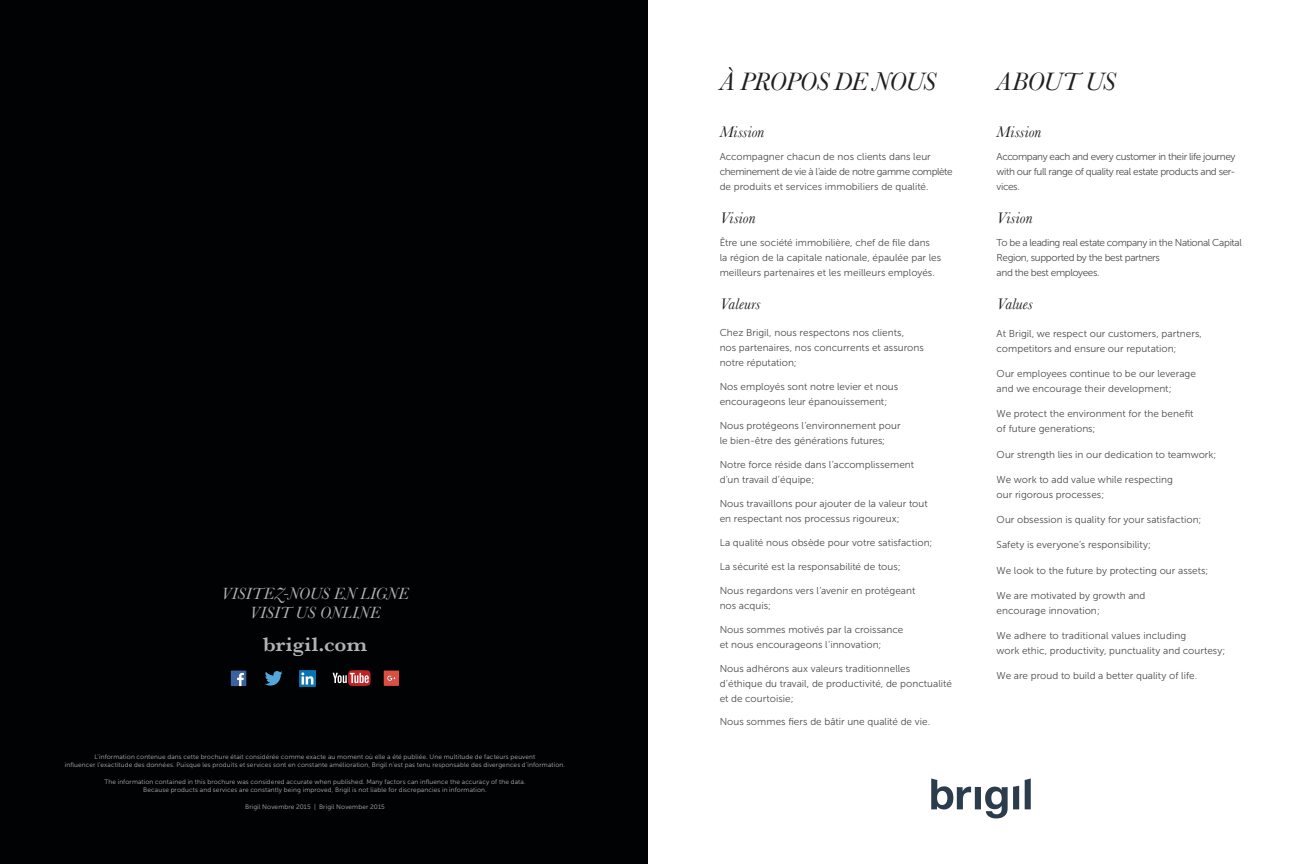
<style>
.page{position:relative;width:1296px;height:864px;background:#fff}
.page>*{position:absolute;margin:0;border:0;box-sizing:border-box;transform-origin:0 0}
.t1{font:italic 26.4px "Baskerville";letter-spacing:-.03em;color:#231f20}
.t2{font:600 20.4px "Baskerville";letter-spacing:.005em;color:#b2b3b4;scale:1.05 1}
.t3{font:italic 17px/18.7px "Baskerville";letter-spacing:.02em;color:#b2b3b4;text-align:center}
.t4{font:italic 16px "Baskerville";letter-spacing:.01em;color:#231f20}
.t5{font:10px/15px "Museo Sans 300";color:#4b4c4d}
.t6{font:10px/15px "Museo Sans 300";letter-spacing:-.035em;color:#4b4c4d}
.t7{font:6.5px/8px "Museo Sans 300";letter-spacing:.02em;color:#b2b3b4;text-align:center}
</style>
<div class="page">
<div style="left:0;top:0;width:648px;height:864px;background:#010203"></div>
<svg style="left:265px;top:671px;width:18px;height:15px"></svg>
<div style="left:231px;top:671px;width:15px;height:15px;background:#3b629f"></div>
<svg style="left:237px;top:673px;width:7px;height:13px"></svg>
<svg style="left:333px;top:670px;width:38px;height:16px"></svg>
<img style="left:300px;top:671px;width:15px;height:15px">
<svg style="left:384px;top:671px;width:15px;height:15px"></svg>
<svg style="left:931px;top:778px;width:100px;height:40px"></svg>
<h3 class="t3" style="left:221px;top:584px;width:189px">VISITEZ-NOUS EN LIGNE<br>VISIT US ONLINE</h3>
<h2 class="t2" style="left:263px;top:633px;width:101px">brigil.com</h2>
<p class="t7" style="left:65px;top:752px;width:502px">L’information contenue dans cette brochure était considérée comme exacte au moment où elle a été publiée. Une multitude de facteurs peuvent<br>influencer l’exactitude des données. Puisque les produits et services sont en constante amélioration, Brigil n’est pas tenu responsable des divergences d’information.</p>
<p class="t7" style="left:104px;top:777px;width:423px">The information contained in this brochure was considered accurate when published. Many factors can influence the accuracy of the data.<br>Because products and services are constantly being improved, Brigil is not liable for discrepancies in information.</p>
<p class="t7" style="left:245px;top:802px;width:141px">Brigil Novembre 2015 | Brigil November 2015</p>
<h1 class="t1" style="left:720px;top:66px;width:217px">À PROPOS DE NOUS</h1>
<h1 class="t1" style="left:997px;top:66px;width:120px">ABOUT US</h1>
<h3 class="t4" style="left:720px;top:123px;width:46px">Mission</h3>
<p class="t5" style="left:720px;top:149px;width:234px">Accompagner chacun de nos clients dans leur cheminement de vie à l’aide de notre gamme complète de produits et services immobiliers de qualité.</p>
<h3 class="t4" style="left:720px;top:209px;width:37px">Vision</h3>
<p class="t5" style="left:720px;top:235px;width:223px">Être une société immobilière, chef de file dans<br>la région de la capitale nationale, épaulée par les meilleurs partenaires et les meilleurs employés.</p>
<h3 class="t4" style="left:720px;top:295px;width:42px">Valeurs</h3>
<p class="t5" style="left:720px;top:325px;width:206px">Chez Brigil, nous respectons nos clients,<br>nos partenaires, nos concurrents et assurons notre réputation;</p>
<p class="t5" style="left:720px;top:379px;width:180px">Nos employés sont notre levier et nous encourageons leur épanouissement ;</p>
<p class="t5" style="left:720px;top:418px;width:182px">Nous protégeons l’environnement pour le bien-être des générations futures;</p>
<p class="t5" style="left:720px;top:457px;width:196px">Notre force réside dans l’accomplissement d’un travail d’équipe ;</p>
<p class="t5" style="left:720px;top:497px;width:210px">Nous travaillons pour ajouter de la valeur tout en respectant nos processus rigoureux ;</p>
<p class="t5" style="left:720px;top:536px;width:214px">La qualité nous obsède pour votre satisfaction;</p>
<p class="t5" style="left:720px;top:560px;width:183px">La sécurité est la responsabilité de tous ;</p>
<p class="t5" style="left:720px;top:584px;width:197px">Nous regardons vers l’avenir en protégeant nos acquis ;</p>
<p class="t5" style="left:720px;top:623px;width:185px">Nous sommes motivés par la croissance et nous encourageons l’innovation;</p>
<p class="t5" style="left:720px;top:661px;width:234px">Nous adhérons aux valeurs traditionnelles d’éthique du travail, de productivité, de ponctualité et de courtoisie ;</p>
<p class="t5" style="left:720px;top:715px;width:212px">Nous sommes fiers de bâtir une qualité de vie.</p>
<h3 class="t4" style="left:997px;top:123px;width:46px">Mission</h3>
<p class="t5" style="left:997px;top:149px;width:240px;text-align:justify">Accompany each and every customer in their life journey with our full range of quality real estate products and ser&shy;vices.</p>
<h3 class="t4" style="left:997px;top:209px;width:37px">Vision</h3>
<p class="t6" style="left:997px;top:235px;width:247px">To be a leading real estate company in the National Capital<br>Region, supported by the best partners<br>and the best employees.</p>
<h3 class="t4" style="left:997px;top:295px;width:38px">Values</h3>
<p class="t5" style="left:997px;top:326px;width:207px">At Brigil, we respect our customers, partners, competitors and ensure our reputation;</p>
<p class="t5" style="left:997px;top:366px;width:201px">Our employees continue to be our leverage and we encourage their development ;</p>
<p class="t5" style="left:997px;top:406px;width:198px">We protect the environment for the benefit of future generations;</p>
<p class="t5" style="left:997px;top:447px;width:221px">Our strength lies in our dedication to teamwork ;</p>
<p class="t5" style="left:997px;top:472px;width:178px">We work to add value while respecting our rigorous processes ;</p>
<p class="t5" style="left:997px;top:512px;width:206px">Our obsession is quality for your satisfaction;</p>
<p class="t5" style="left:997px;top:538px;width:156px">Safety is everyone’s responsibility ;</p>
<p class="t5" style="left:997px;top:563px;width:213px">We look to the future by protecting our assets;</p>
<p class="t5" style="left:997px;top:588px;width:150px">We are motivated by growth and encourage innovation ;</p>
<p class="t5" style="left:997px;top:628px;width:230px">We adhere to traditional values including<br>work ethic, productivity, punctuality and courtesy ;</p>
<p class="t5" style="left:997px;top:669px;width:202px">We are proud to build a better quality of life.</p>
</div>
